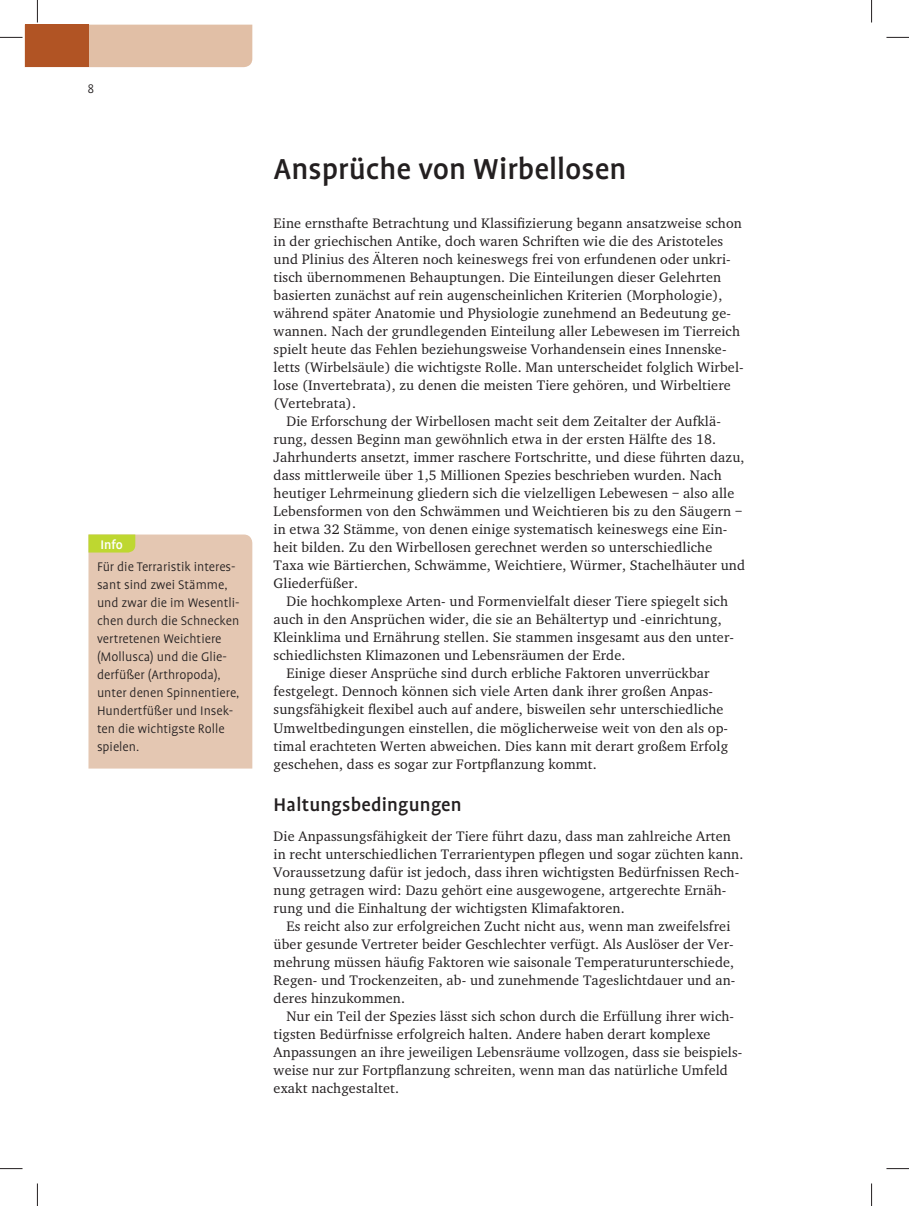
<style>
.page{position:relative;width:909px;height:1206px;background:#fff}
.page>*{position:absolute;margin:0;border:0;box-sizing:border-box;transform-origin:0 0}
.t1{font:500 33px "UV Profile Tab";color:#231f20}
.t2{font:500 21px "UV Profile Tab";letter-spacing:.01em;color:#231f20}
.t3{font:14.25px/18px "UV Charter";letter-spacing:.01em;color:#231f20}
.t4{font:300 14.25px/18px "UV Profile Tab";color:#231f20}
.t5{font:500 14.25px "UV Profile Tab";color:#fff}
</style>
<div class="page">
<div style="left:88px;top:534px;width:164px;height:234px;background:#e4c7b2"></div>
<svg style="left:886px;top:37px;width:22px;height:1px"></svg>
<svg style="left:0;top:1168px;width:22px;height:1px"></svg>
<svg style="left:886px;top:1168px;width:22px;height:1px"></svg>
<svg style="left:0;top:0;width:252px;height:67px"></svg>
<svg style="left:37px;top:1183px;width:1px;height:23px"></svg>
<svg style="left:871px;top:0;width:1px;height:22px"></svg>
<svg style="left:871px;top:1183px;width:1px;height:23px"></svg>
<p class="t4" style="left:87px;top:81px;width:8px">8</p>
<p class="t5" style="left:100px;top:538px;width:24px">Info</p>
<p class="t4" style="left:97px;top:558px;width:144px">Für die Terraristik interes&shy;sant sind zwei Stämme, und zwar die im Wesentli&shy;chen durch die Schnecken vertretenen Weichtiere (Mollusca) und die Glie&shy;derfüßer (Arthropoda), unter denen Spinnentiere,<br>Hundertfüßer und Insek&shy;ten die wichtigste Rolle spielen.</p>
<h1 class="t1" style="left:273px;top:155px;width:354px">Ansprüche von Wirbellosen</h1>
<p class="t3" style="left:273px;top:215px;width:469px">Eine ernsthafte Betrachtung und Klassifizierung begann ansatzweise schon</p>
<p class="t3" style="left:273px;top:233px;width:451px">in der griechischen Antike, doch waren Schriften wie die des Aristoteles</p>
<p class="t3" style="left:273px;top:251px;width:458px">und Plinius des Älteren noch keineswegs frei von erfundenen oder unkri-</p>
<p class="t3" style="left:273px;top:269px;width:449px">tisch übernommenen Behauptungen. Die Einteilungen dieser Gelehrten</p>
<p class="t3" style="left:273px;top:287px;width:450px">basierten zunächst auf rein augenscheinlichen Kriterien (Morphologie),</p>
<p class="t3" style="left:273px;top:305px;width:458px">während später Anatomie und Physiologie zunehmend an Bedeutung ge-</p>
<p class="t3" style="left:273px;top:323px;width:467px">wannen. Nach der grundlegenden Einteilung aller Lebewesen im Tierreich</p>
<p class="t3" style="left:273px;top:341px;width:454px">spielt heute das Fehlen beziehungsweise Vorhandensein eines Innenske-</p>
<p class="t3" style="left:273px;top:359px;width:471px">letts (Wirbelsäule) die wichtigste Rolle. Man unterscheidet folglich Wirbel-</p>
<p class="t3" style="left:273px;top:377px;width:458px">lose (Invertebrata), zu denen die meisten Tiere gehören, und Wirbeltiere</p>
<p class="t3" style="left:273px;top:395px;width:84px">(Vertebrata).</p>
<p class="t3" style="left:286px;top:413px;width:436px">Die Erforschung der Wirbellosen macht seit dem Zeitalter der Aufklä-</p>
<p class="t3" style="left:273px;top:431px;width:444px">rung, dessen Beginn man gewöhnlich etwa in der ersten Hälfte des 18.</p>
<p class="t3" style="left:273px;top:449px;width:472px">Jahrhunderts ansetzt, immer raschere Fortschritte, und diese führten dazu,</p>
<p class="t3" style="left:273px;top:467px;width:449px">dass mittlerweile über 1,5 Millionen Spezies beschrieben wurden. Nach</p>
<p class="t3" style="left:273px;top:485px;width:462px">heutiger Lehrmeinung gliedern sich die vielzelligen Lebewesen – also alle</p>
<p class="t3" style="left:273px;top:503px;width:470px">Lebensformen von den Schwämmen und Weichtieren bis zu den Säugern –</p>
<p class="t3" style="left:273px;top:521px;width:455px">in etwa 32 Stämme, von denen einige systematisch keineswegs eine Ein-</p>
<p class="t3" style="left:273px;top:539px;width:440px">heit bilden. Zu den Wirbellosen gerechnet werden so unterschiedliche</p>
<p class="t3" style="left:273px;top:557px;width:473px">Taxa wie Bärtierchen, Schwämme, Weichtiere, Würmer, Stachelhäuter und</p>
<p class="t3" style="left:273px;top:575px;width:86px">Gliederfüßer.</p>
<p class="t3" style="left:286px;top:593px;width:443px">Die hochkomplexe Arten- und Formenvielfalt dieser Tiere spiegelt sich</p>
<p class="t3" style="left:273px;top:611px;width:449px">auch in den Ansprüchen wider, die sie an Behältertyp und -einrichtung,</p>
<p class="t3" style="left:273px;top:629px;width:462px">Kleinklima und Ernährung stellen. Sie stammen insgesamt aus den unter-</p>
<p class="t3" style="left:273px;top:647px;width:353px">schiedlichsten Klimazonen und Lebensräumen der Erde.</p>
<p class="t3" style="left:286px;top:665px;width:424px">Einige dieser Ansprüche sind durch erbliche Faktoren unverrückbar</p>
<p class="t3" style="left:273px;top:683px;width:441px">festgelegt. Dennoch können sich viele Arten dank ihrer großen Anpas-</p>
<p class="t3" style="left:273px;top:701px;width:451px">sungsfähigkeit flexibel auch auf andere, bisweilen sehr unterschiedliche</p>
<p class="t3" style="left:273px;top:719px;width:456px">Umweltbedingungen einstellen, die möglicherweise weit von den als op-</p>
<p class="t3" style="left:273px;top:737px;width:456px">timal erachteten Werten abweichen. Dies kann mit derart großem Erfolg</p>
<p class="t3" style="left:273px;top:755px;width:324px">geschehen, dass es sogar zur Fortpflanzung kommt.</p>
<h2 class="t2" style="left:273px;top:795px;width:189px">Haltungsbedingungen</h2>
<p class="t3" style="left:273px;top:827px;width:471px">Die Anpassungsfähigkeit der Tiere führt dazu, dass man zahlreiche Arten in recht unterschiedlichen Terrarientypen pflegen und sogar züchten kann.<br>Voraussetzung dafür ist jedoch, dass ihren wichtigsten Bedürfnissen Rech&shy;nung getragen wird: Dazu gehört eine ausgewogene, artgerechte Ernäh&shy;rung und die Einhaltung der wichtigsten Klimafaktoren.</p>
<p class="t3" style="left:273px;top:917px;width:463px;text-indent:13px">Es reicht also zur erfolgreichen Zucht nicht aus, wenn man zweifelsfrei über gesunde Vertreter beider Geschlechter verfügt. Als Auslöser der Ver&shy;mehrung müssen häufig Faktoren wie saisonale Temperaturunterschiede, Regen- und Trockenzeiten, ab- und zunehmende Tageslichtdauer und an&shy;deres hinzukommen.</p>
<p class="t3" style="left:273px;top:1007px;width:470px;text-indent:13px">Nur ein Teil der Spezies lässt sich schon durch die Erfüllung ihrer wich&shy;tigsten Bedürfnisse erfolgreich halten. Andere haben derart komplexe Anpassungen an ihre jeweiligen Lebensräume vollzogen, dass sie beispiels&shy;weise nur zur Fortpflanzung schreiten, wenn man das natürliche Umfeld exakt nachgestaltet.</p>
</div>
